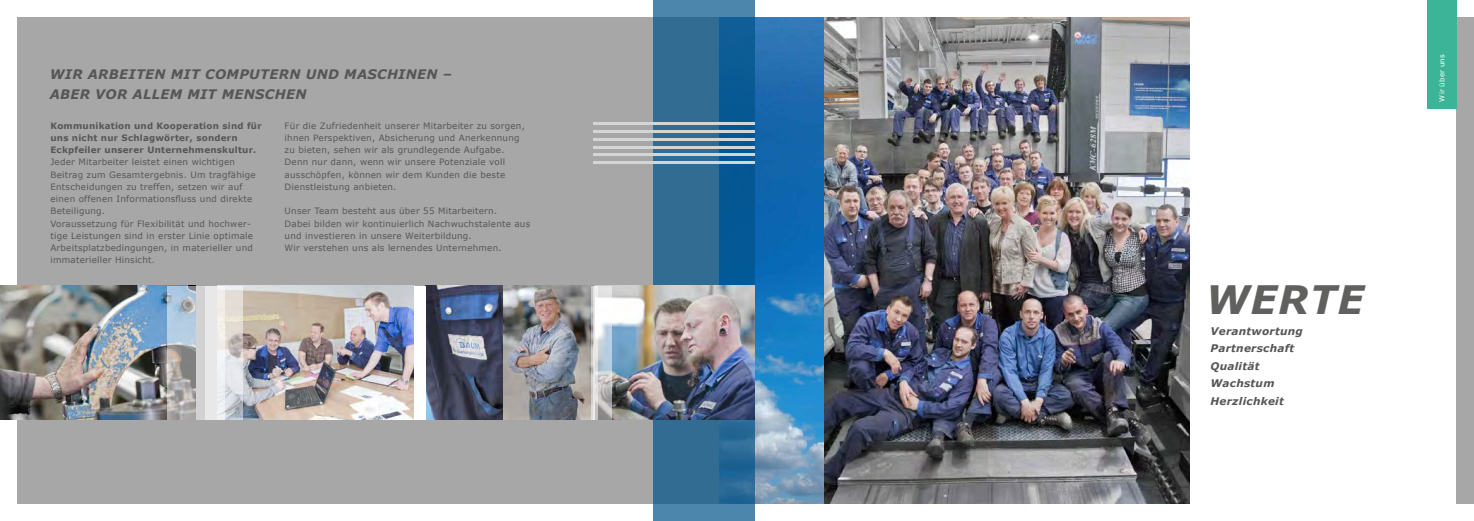
<style>
.page{position:relative;width:1474px;height:521px;background:#fff}
.page>*{position:absolute;margin:0;border:0;box-sizing:border-box;transform-origin:0 0}
.t1{font:italic 700 39.11px "Verdana";letter-spacing:.025em;color:#60605f}
.t2{font:italic 700 13.12px/20.1px "Verdana";letter-spacing:.025em;color:#565655}
.t3{font:italic 700 10.5px/17.5px "Verdana";letter-spacing:.025em;color:#565655}
.t4{font:8.75px/12.2px "Verdana";letter-spacing:.025em;color:#565655}
.t5{font:700 8.75px/12.2px "Verdana";letter-spacing:.025em;color:#565655}
.t6{font:7px "Verdana";letter-spacing:.025em;color:#fff}
</style>
<div class="page">
<img style="left:823px;top:17px;width:366px;height:487px">
<div style="left:1456px;top:17px;width:17px;height:487px;background:#a7a7a8"></div>
<div style="left:17px;top:17px;width:702px;height:487px;background:#a7a7a8"></div>
<img style="left:754px;top:17px;width:69px;height:487px">
<div style="left:1426px;top:0;width:30px;height:108px;background:#3cb497"></div>
<svg style="left:653px;top:0;width:101px;height:521px;background:#2c6b97"></svg>
<img style="left:0;top:286px;width:168px;height:134px">
<img style="left:611px;top:286px;width:143px;height:134px">
<img style="left:243px;top:286px;width:171px;height:134px">
<img style="left:425px;top:286px;width:165px;height:134px">
<svg style="left:225px;top:286px;width:18px;height:134px;background:#d8d6d6"></svg>
<svg style="left:168px;top:286px;width:57px;height:134px;background:#c7cbce"></svg>
<div style="left:414px;top:286px;width:11px;height:134px;background:#fff"></div>
<svg style="left:597px;top:286px;width:14px;height:134px;background:#ced3d7"></svg>
<svg style="left:590px;top:286px;width:7px;height:134px"></svg>
<hr style="left:593px;top:122px;width:161px;height:2px;background:#d4d5d5">
<hr style="left:593px;top:130px;width:161px;height:2px;background:#d4d5d5">
<hr style="left:593px;top:138px;width:161px;height:2px;background:#d4d5d5">
<hr style="left:593px;top:146px;width:161px;height:2px;background:#d4d5d5">
<hr style="left:593px;top:154px;width:161px;height:2px;background:#d4d5d5">
<hr style="left:593px;top:162px;width:161px;height:2px;background:#d4d5d5">
<h2 class="t2" style="left:50px;top:64px;width:404px">WIR ARBEITEN MIT COMPUTERN UND MASCHINEN –<br>ABER VOR ALLEM MIT MENSCHEN</h2>
<p class="t4" style="left:285px;top:119px;width:242px">Für die Zufriedenheit unserer Mitarbeiter zu sorgen, ihnen Perspektiven, Absicherung und Anerkennung zu bieten, sehen wir als grundlegende Aufgabe.<br>Denn nur dann, wenn wir unsere Potenziale voll ausschöpfen, können wir dem Kunden die beste Dienstleistung anbieten.</p>
<p class="t4" style="left:285px;top:205px;width:247px">Unser Team besteht aus über 55 Mitarbeitern.<br>Dabei bilden wir kontinuierlich Nachwuchstalente aus und investieren in unsere Weiterbildung.<br>Wir verstehen uns als lernendes Unternehmen.</p>
<p class="t5" style="left:50px;top:119px;width:213px">Kommunikation und Kooperation sind für uns nicht nur Schlagwörter, sondern<br>Eckpfeiler unserer Unternehmenskultur.</p>
<p class="t4" style="left:50px;top:156px;width:207px">Jeder Mitarbeiter leistet einen wichtigen Beitrag zum Gesamtergebnis. Um tragfähige Entscheidungen zu treffen, setzen wir auf einen offenen Informationsfluss und direkte Beteiligung.<br>Voraussetzung für Flexibilität und hochwer&shy;tige Leistungen sind in erster Linie optimale Arbeitsplatzbedingungen, in materieller und immaterieller Hinsicht.</p>
<p class="t6" style="left:1436px;top:101px;width:49px;rotate:-90deg">Wir über uns</p>
<h1 class="t1" style="left:1205px;top:272px;width:160px">WERTE</h1>
<p class="t3" style="left:1210px;top:322px;width:94px">Verantwortung<br>Partnerschaft<br>Qualität<br>Wachstum<br>Herzlichkeit</p>
</div>
